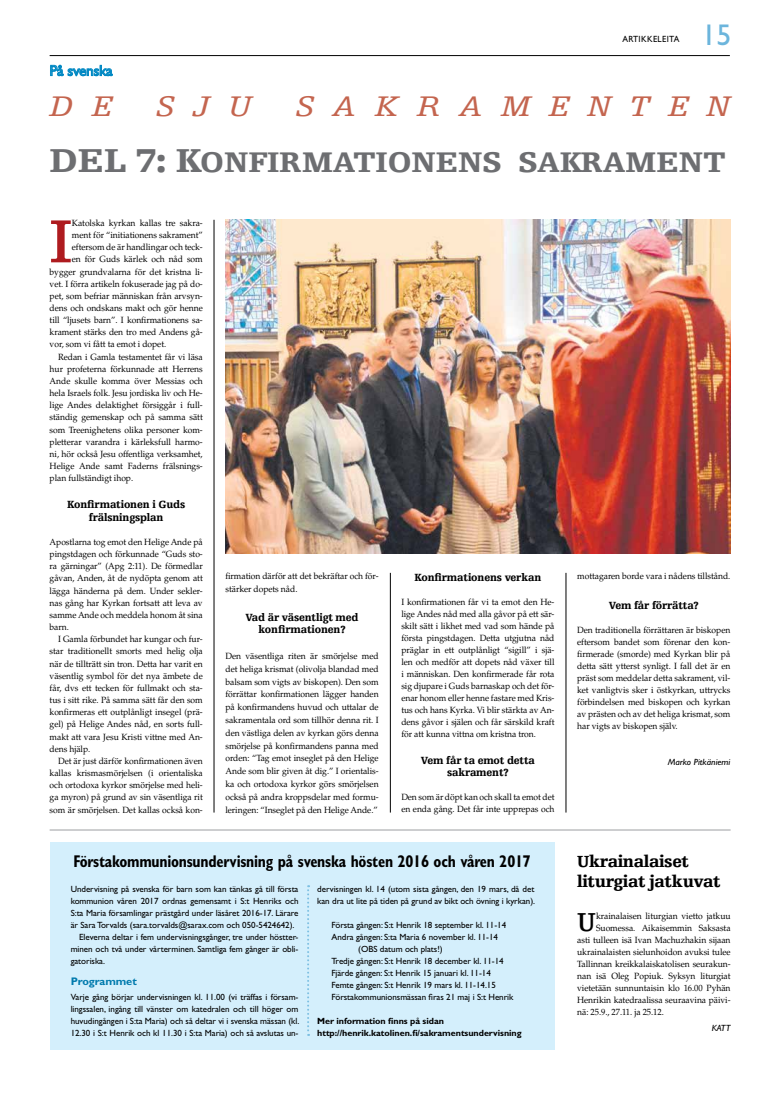
<style>
.page{position:relative;width:780px;height:1106px;background:#fff}
.page>*{position:absolute;margin:0;border:0;box-sizing:border-box;transform-origin:0 0}
.t1{font:700 64.2px "Egyptienne FLT Std";color:#ae1b1f;scale:.9 1}
.t2{font:900 30px/55.2px "Egyptienne FLT Std";letter-spacing:-.01em;color:#6d6e71;text-align:right;scale:1.05 1}
.t3{font:italic 30px "Egyptienne FLT Std";color:#c4654f;scale:1.1 1}
.t4{font:30px "Gill Sans Std";color:#6cb5dc}
.t5{font:700 27.4px "Egyptienne FLT Std";color:#000;scale:.95 1}
.t6{font:700 condensed 17px "Gill Sans Std";letter-spacing:-.015em;color:#000;scale:.9 1}
.t7{font:900 17px/20px "Egyptienne FLT Std";letter-spacing:-.025em;color:#000}
.t8{font:15px "Gill Sans Std";letter-spacing:-.01em;color:#0088c3}
.t9{font:900 11px/12.2px "Egyptienne FLT Std";letter-spacing:-.015em;color:#000;text-align:center;scale:.95 1}
.t10{font:700 11px "Gill Sans Std";letter-spacing:-.005em;color:#007aad}
.t11{font:9px/12.2px "Palatino LT Std";letter-spacing:-.005em;color:#000;text-align:justify;scale:.95 1}
.t12{font:9px/12px "Gill Sans Std";letter-spacing:-.005em;color:#000;text-align:justify}
.t13{font:700 9px/12px "Gill Sans Std";letter-spacing:-.005em;color:#000}
.t14{font:italic 9px "Gill Sans Std";color:#000;scale:1.05 1}
.t15{font:9px "Gill Sans Std";letter-spacing:.04em;color:#000;scale:.95 1}
.s1{font-weight:400;font-style:italic;color:#c4654f}
.s2{font-size:35px}
</style>
<div class="page">
<hr style="left:50px;top:55px;width:679px;height:1px;background:#000">
<svg style="left:50px;top:65px;width:63px;height:11px"></svg>
<hr style="left:390px;top:573px;width:1px;height:239px;background:#000">
<hr style="left:214px;top:220px;width:1px;height:592px;background:#000">
<hr style="left:565px;top:573px;width:1px;height:239px;background:#000">
<hr style="left:50px;top:829px;width:680px;height:1px;background:#9c9ea1">
<div style="left:50px;top:841px;width:504px;height:208px;background:#d4effc"></div>
<svg style="left:307px;top:885px;width:2px;height:150px"></svg>
<img style="left:225px;top:220px;width:505px;height:333px">
<h3 class="t8" style="left:50px;top:62px;width:64px">På svenska</h3>
<p class="t15" style="left:622px;top:34px;width:62px">ARTIKKELEITA</p>
<h2 class="t4" style="left:701px;top:18px;width:31px">15</h2>
<h2 class="t3" style="left:50px;top:90px;width:58px">D E</h2>
<h2 class="t3" style="left:156px;top:90px;width:88px">SJU</h2>
<h2 class="t2" style="left:50px;top:79px;width:649px"><span class="s1">SAKRAMENTEN<br></span><span class="s2">DEL 7: K</span>ONFIRMATIONENS SAKRAMENT</h2>
<h1 class="t1" style="left:50px;top:206px;width:27px">I</h1>
<p class="t11" style="left:72px;top:217px;width:139px">Katolska kyrkan kallas tre sakra-</p>
<p class="t11" style="left:72px;top:229px;width:139px">ment för “initiationens sakrament”</p>
<p class="t11" style="left:72px;top:241px;width:139px">eftersom de är handlingar och teck-</p>
<p class="t11" style="left:72px;top:253px;width:139px">en för Guds kärlek och nåd som</p>
<p class="t11" style="left:50px;top:265px;width:163px">bygger grundvalarna för det kristna li-</p>
<p class="t11" style="left:50px;top:278px;width:163px">vet. I förra artikeln fokuserade jag på do-</p>
<p class="t11" style="left:50px;top:290px;width:163px">pet, som befriar människan från arvsyn-</p>
<p class="t11" style="left:50px;top:302px;width:163px">dens och ondskans makt och gör henne</p>
<p class="t11" style="left:50px;top:314px;width:163px">till “ljusets barn”. I konfirmationens sa-</p>
<p class="t11" style="left:50px;top:326px;width:163px">krament stärks den tro med Andens gå-</p>
<p class="t11" style="left:50px;top:338px;width:124px">vor, som vi fått ta emot i dopet.</p>
<p class="t11" style="left:58px;top:350px;width:154px">Redan i Gamla testamentet får vi läsa</p>
<p class="t11" style="left:50px;top:363px;width:163px">hur profeterna förkunnade att Herrens</p>
<p class="t11" style="left:50px;top:375px;width:163px">Ande skulle komma över Messias och</p>
<p class="t11" style="left:50px;top:387px;width:163px">hela Israels folk. Jesu jordiska liv och He-</p>
<p class="t11" style="left:50px;top:399px;width:163px">lige Andes delaktighet försiggår i full-</p>
<p class="t11" style="left:50px;top:411px;width:163px">ständig gemenskap och på samma sätt</p>
<p class="t11" style="left:50px;top:423px;width:163px">som Treenighetens olika personer kom-</p>
<p class="t11" style="left:50px;top:436px;width:163px">pletterar varandra i kärleksfull harmo-</p>
<p class="t11" style="left:50px;top:448px;width:163px">ni, hör också Jesu offentliga verksamhet,</p>
<p class="t11" style="left:50px;top:460px;width:163px">Helige Ande samt Faderns frälsnings-</p>
<p class="t11" style="left:50px;top:472px;width:89px">plan fullständigt ihop.</p>
<p class="t9" style="left:67px;top:499px;width:126px">Konfirmationen i Guds frälsningsplan</p>
<p class="t11" style="left:50px;top:536px;width:163px">Apostlarna tog emot den Helige Ande på pingstdagen och förkunnade “Guds sto&shy;ra gärningar” (Apg 2:11). De förmedlar gåvan, Anden, åt de nydöpta genom att lägga händerna på dem. Under sekler&shy;nas gång har Kyrkan fortsatt att leva av samme Ande och meddela honom åt sina barn.</p>
<p class="t11" style="left:50px;top:633px;width:163px;text-indent:9px">I Gamla förbundet har kungar och fur&shy;star traditionellt smorts med helig olja när de tillträtt sin tron. Detta har varit en väsentlig symbol för det nya ämbete de får, dvs ett tecken för fullmakt och sta&shy;tus i sitt rike. På samma sätt får den som konfirmeras ett outplånligt insegel (prä&shy;gel) på Helige Andes nåd, en sorts full&shy;makt att vara Jesu Kristi vittne med An&shy;dens hjälp.</p>
<p class="t11" style="left:50px;top:755px;width:163px;text-indent:9px">Det är just därför konfirmationen även kallas krismasmörjelsen (i orientaliska och ortodoxa kyrkor smörjelse med heli&shy;ga myron) på grund av sin väsentliga rit som är smörjelsen. Det kallas också kon-</p>
<p class="t9" style="left:414px;top:571px;width:135px">Konfirmationens verkan</p>
<p class="t11" style="left:401px;top:596px;width:163px">I konfirmationen får vi ta emot den He&shy;lige Andes nåd med alla gåvor på ett sär&shy;skilt sätt i likhet med vad som hände på första pingstdagen. Detta utgjutna nåd präglar in ett outplånligt “sigill” i sjä&shy;len och medför att dopets nåd växer till i människan. Den konfirmerade får rota sig djupare i Guds barnaskap och det för&shy;enar honom eller henne fastare med Kris&shy;tus och hans Kyrka. Vi blir stärkta av An&shy;dens gåvor i själen och får särskild kraft för att kunna vittna om kristna tron.</p>
<p class="t9" style="left:421px;top:754px;width:121px">Vem får ta emot detta sakrament?</p>
<p class="t11" style="left:401px;top:791px;width:163px">Den som är döpt kan och skall ta emot det en enda gång. Det får inte upprepas och</p>
<p class="t11" style="left:225px;top:570px;width:163px;line-height:12.8px">firmation därför att det bekräftar och för&shy;stärker dopets nåd.</p>
<p class="t9" style="left:245px;top:610px;width:120px;line-height:12.8px">Vad är väsentligt med konfirmationen?</p>
<p class="t11" style="left:225px;top:649px;width:163px;line-height:12.8px">Den väsentliga riten är smörjelse med det heliga krismat (olivolja blandad med balsam som vigts av biskopen). Den som förrättar konfirmationen lägger handen på konfirmandens huvud och uttalar de sakramentala ord som tillhör denna rit. I den västliga delen av kyrkan görs denna smörjelse på konfirmandens panna med orden: “Tag emot inseglet på den Helige Ande som blir given åt dig.” I orientalis&shy;ka och ortodoxa kyrkor görs smörjelsen också på andra kroppsdelar med formu&shy;leringen: “Inseglet på den Helige Ande.”</p>
<h3 class="t6" style="left:73px;top:851px;width:509px">Förstakommunionsundervisning på svenska hösten 2016 och våren 2017</h3>
<p class="t12" style="left:71px;top:882px;width:229px">Undervisning på svenska för barn som kan tänkas gå till första</p>
<p class="t12" style="left:71px;top:894px;width:229px">kommunion våren 2017 ordnas gemensamt i S:t Henriks och</p>
<p class="t12" style="left:71px;top:906px;width:229px">S:ta Maria församlingar prästgård under läsåret 2016-17. Lärare</p>
<p class="t12" style="left:71px;top:918px;width:225px">är Sara Torvalds (sara.torvalds@sarax.com och 050-5424642).</p>
<p class="t12" style="left:79px;top:930px;width:221px">Eleverna deltar i fem undervisningsgånger, tre under höstter-</p>
<p class="t12" style="left:71px;top:942px;width:229px">minen och två under vårterminen. Samtliga fem gånger är obli-</p>
<p class="t12" style="left:71px;top:954px;width:36px">gatoriska.</p>
<p class="t10" style="left:71px;top:974px;width:68px">Programmet</p>
<p class="t12" style="left:71px;top:990px;width:230px">Varje gång börjar undervisningen kl. 11.00 (vi träffas i försam&shy;lingssalen, ingång till vänster om katedralen och till höger om huvudingången i S:ta Maria) och så deltar vi i svenska mässan (kl.<br>12.30 i S:t Henrik och kl 11.30 i S:ta Maria) och så avslutas un-</p>
<p class="t12" style="left:317px;top:882px;width:219px">dervisningen kl. 14 (utom sista gången, den 19 mars, då det kan dra ut lite på tiden på grund av bikt och övning i kyrkan).</p>
<p class="t12" style="left:331px;top:918px;width:176px">Första gången: S:t Henrik 18 september kl. 11-14</p>
<p class="t12" style="left:331px;top:930px;width:168px">Andra gången: S:ta Maria 6 november kl. 11-14</p>
<p class="t12" style="left:358px;top:942px;width:86px">(OBS datum och plats!)</p>
<p class="t12" style="left:331px;top:954px;width:174px">Tredje gången: S:t Henrik 18 december kl. 11-14</p>
<p class="t12" style="left:331px;top:966px;width:161px">Fjärde gången: S:t Henrik 15 januari kl. 11-14</p>
<p class="t12" style="left:331px;top:978px;width:166px">Femte gången: S:t Henrik 19 mars kl. 11-14.15</p>
<p class="t12" style="left:331px;top:990px;width:184px">Förstakommunionsmässan firas 21 maj i S:t Henrik</p>
<p class="t13" style="left:317px;top:1014px;width:206px">Mer information finns på sidan http://henrik.katolinen.fi/sakramentsundervisning</p>
<p class="t11" style="left:577px;top:570px;width:163px">mottagaren borde vara i nådens tillstånd.</p>
<p class="t9" style="left:608px;top:599px;width:96px">Vem får förrätta?</p>
<p class="t11" style="left:577px;top:624px;width:163px">Den traditionella förrättaren är biskopen eftersom bandet som förenar den kon&shy;firmerade (smorde) med Kyrkan blir på detta sätt ytterst synligt. I fall det är en präst som meddelar detta sakrament, vil&shy;ket vanligtvis sker i östkyrkan, uttrycks förbindelsen med biskopen och kyrkan av prästen och av det heliga krismat, som har vigts av biskopen själv.</p>
<p class="t14" style="left:667px;top:757px;width:61px">Marko Pitkäniemi</p>
<h3 class="t7" style="left:577px;top:851px;width:145px">Ukrainalaiset liturgiat jatkuvat</h3>
<h3 class="t5" style="left:577px;top:907px;width:21px">U</h3>
<p class="t11" style="left:596px;top:910px;width:143px">krainalaisen liturgian vietto jatkuu</p>
<p class="t11" style="left:596px;top:922px;width:143px">Suomessa. Aikaisemmin Saksasta</p>
<p class="t11" style="left:577px;top:934px;width:163px">asti tulleen isä Ivan Machuzhakin sijaan</p>
<p class="t11" style="left:577px;top:946px;width:163px">ukrainalaisten sielunhoidon avuksi tulee</p>
<p class="t11" style="left:577px;top:958px;width:163px">Tallinnan kreikkalaiskatolisen seurakun-</p>
<p class="t11" style="left:577px;top:970px;width:163px">nan isä Oleg Popiuk. Syksyn liturgiat</p>
<p class="t11" style="left:577px;top:982px;width:163px">vietetään sunnuntaisin klo 16.00 Pyhän</p>
<p class="t11" style="left:577px;top:994px;width:163px">Henrikin katedraalissa seuraavina päivi-</p>
<p class="t11" style="left:577px;top:1006px;width:93px">nä: 25.9., 27.11. ja 25.12.</p>
<p class="t14" style="left:711px;top:1023px;width:20px">KATT</p>
</div>
